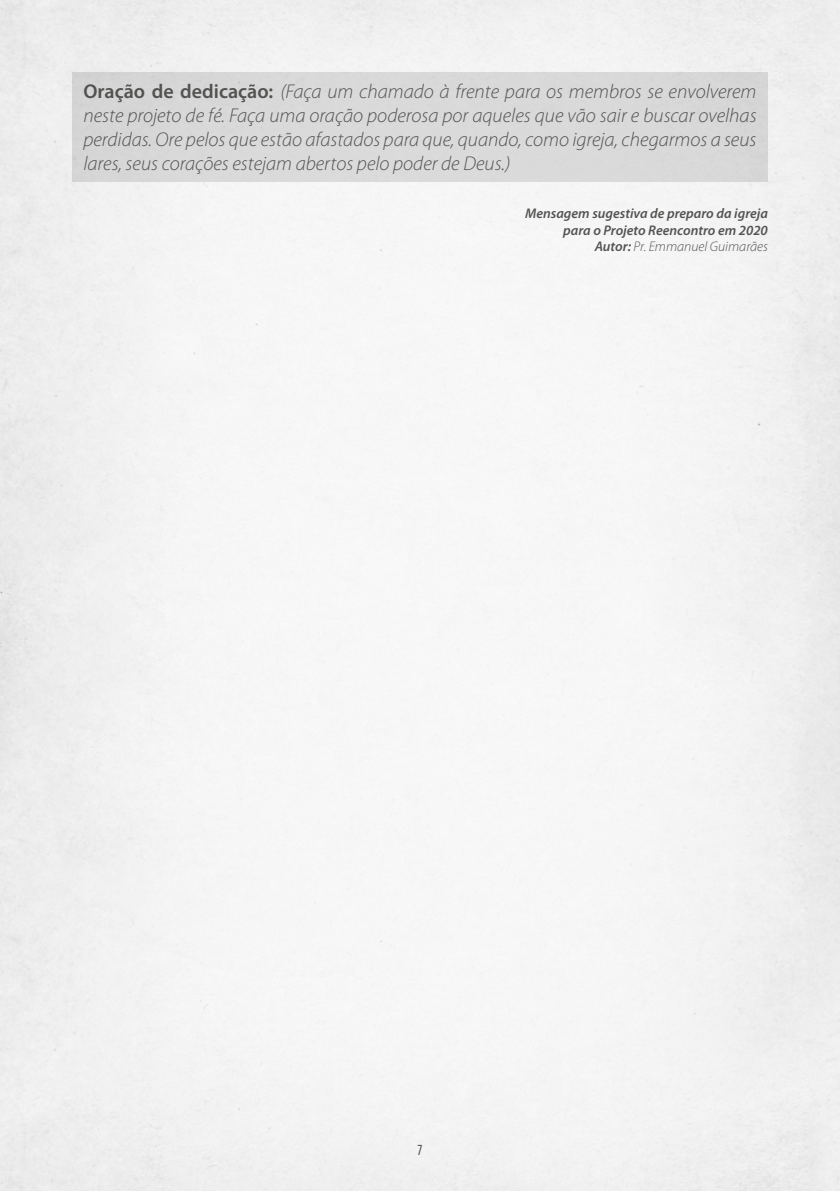
<style>
.page{position:relative;width:840px;height:1191px;background:#fff}
.page>*{position:absolute;margin:0;border:0;box-sizing:border-box;transform-origin:0 0}
.t1{font:italic 300 20px/24px "Myriad Pro";color:#575756;text-align:justify}
.t2{font:italic 600 14px/16.8px "Myriad Pro";color:#575756;text-align:right}
.t3{font:14px "Atrament";color:#575756}
.s1{font-weight:600;font-style:normal}
.s2{font-weight:300}
</style>
<div class="page">
<div style="left:72px;top:72px;width:695px;height:110px;background:#d9d9d9"></div>
<p class="t1" style="left:83px;top:80px;width:674px"><span class="s1">Oração de dedicação:</span> (Faça um chamado à frente para os membros se envolverem neste projeto de fé. Faça uma oração poderosa por aqueles que vão sair e buscar ovelhas perdidas. Ore pelos que estão afastados para que, quando, como igreja, chegarmos a seus lares, seus corações estejam abertos pelo poder de Deus.)</p>
<p class="t2" style="left:525px;top:204px;width:244px">Mensagem sugestiva de preparo da igreja para o Projeto Reencontro em 2020<br>Autor: <span class="s2">Pr. Emmanuel Guimarães</span></p>
<p class="t3" style="left:417px;top:1141px;width:6px">7</p>
</div>
